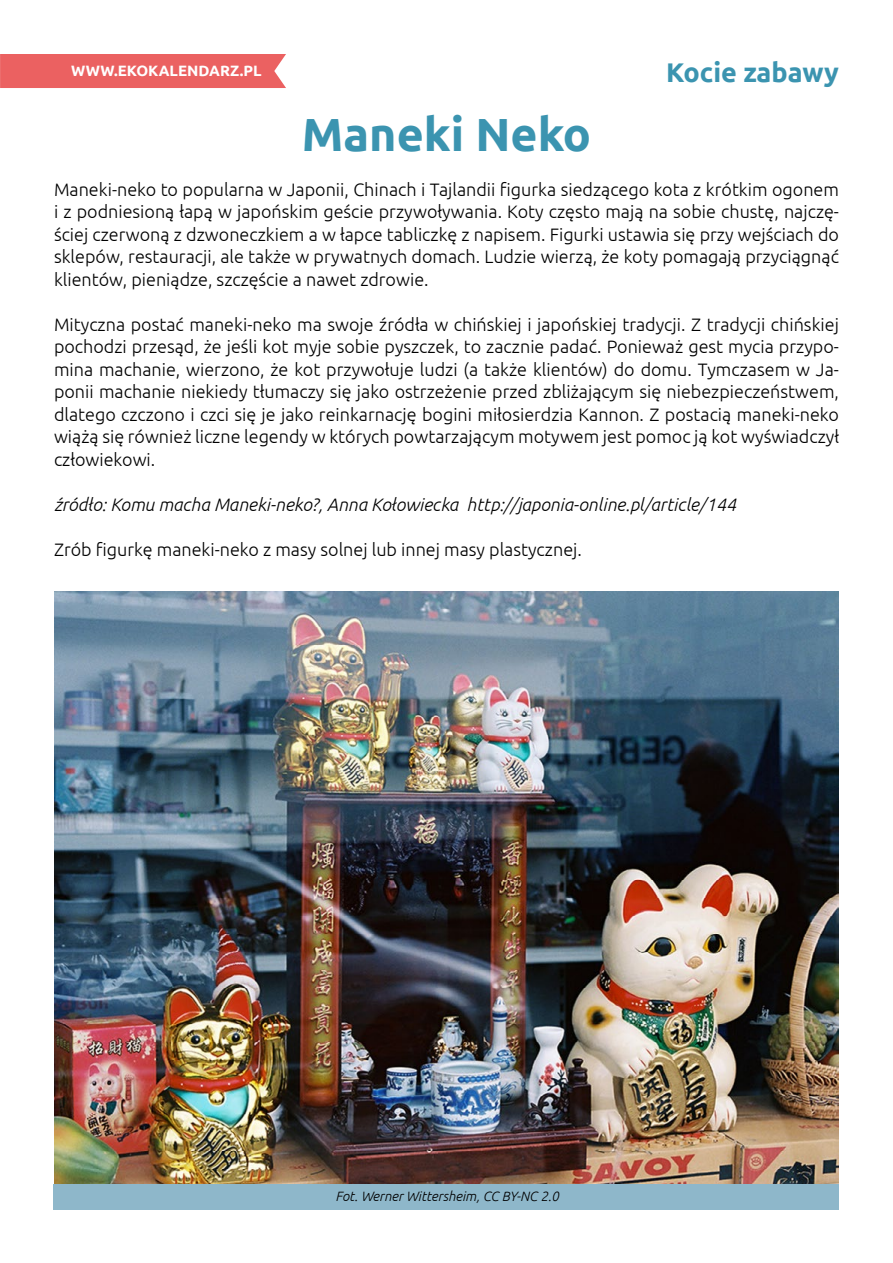
<style>
.page{position:relative;width:893px;height:1263px;background:#fff}
.page>*{position:absolute;margin:0;border:0;box-sizing:border-box;transform-origin:0 0}
.t1{font:700 46.5px "Ubuntu";color:#3b94b0}
.t2{font:700 27px "Ubuntu";color:#3b94b0}
.t3{font:300 18px/22.5px "Ubuntu";color:#000;text-align:justify}
.t4{font:italic 300 18px "Ubuntu";color:#000}
.t5{font:700 15px "Ubuntu";color:#fff}
.t6{font:italic 300 13.5px "Ubuntu";color:#000}
</style>
<div class="page">
<div style="left:0;top:54px;width:286px;height:34px;background:#eb6161"></div>
<img style="left:54px;top:591px;width:785px;height:593px">
<div style="left:54px;top:1184px;width:785px;height:25px;background:#8eb7ca"></div>
<p class="t5" style="left:71px;top:62px;width:192px">WWW.EKOKALENDARZ.PL</p>
<h2 class="t2" style="left:666px;top:56px;width:174px">Kocie zabawy</h2>
<h1 class="t1" style="left:302px;top:106px;width:291px">Maneki Neko</h1>
<p class="t3" style="left:54px;top:178px;width:786px">Maneki-neko to popularna w Japonii, Chinach i Tajlandii figurka siedzącego kota z krótkim ogonem i z podniesioną łapą w japońskim geście przywoływania. Koty często mają na sobie chustę, najczę&shy;ściej czerwoną z dzwoneczkiem a w łapce tabliczkę z napisem. Figurki ustawia się przy wejściach do sklepów, restauracji, ale także w prywatnych domach. Ludzie wierzą, że koty pomagają przyciągnąć klientów, pieniądze, szczęście a nawet zdrowie.</p>
<p class="t3" style="left:54px;top:313px;width:786px">Mityczna postać maneki-neko ma swoje źródła w chińskiej i japońskiej tradycji. Z tradycji chińskiej pochodzi przesąd, że jeśli kot myje sobie pyszczek, to zacznie padać. Ponieważ gest mycia przypo&shy;mina machanie, wierzono, że kot przywołuje ludzi (a także klientów) do domu. Tymczasem w Ja&shy;ponii machanie niekiedy tłumaczy się jako ostrzeżenie przed zbliżającym się niebezpieczeństwem, dlatego czczono i czci się je jako reinkarnację bogini miłosierdzia Kannon. Z postacią maneki-neko wiążą się również liczne legendy w których powtarzającym motywem jest pomoc ją kot wyświadczył człowiekowi.</p>
<p class="t4" style="left:54px;top:494px;width:684px">źródło: Komu macha Maneki-neko?, Anna Kołowiecka http://japonia-online.pl/article/144</p>
<p class="t3" style="left:54px;top:538px;width:529px">Zrób figurkę maneki-neko z masy solnej lub innej masy plastycznej.</p>
<p class="t6" style="left:336px;top:1188px;width:225px">Fot. Werner Wittersheim, CC BY-NC 2.0</p>
</div>
